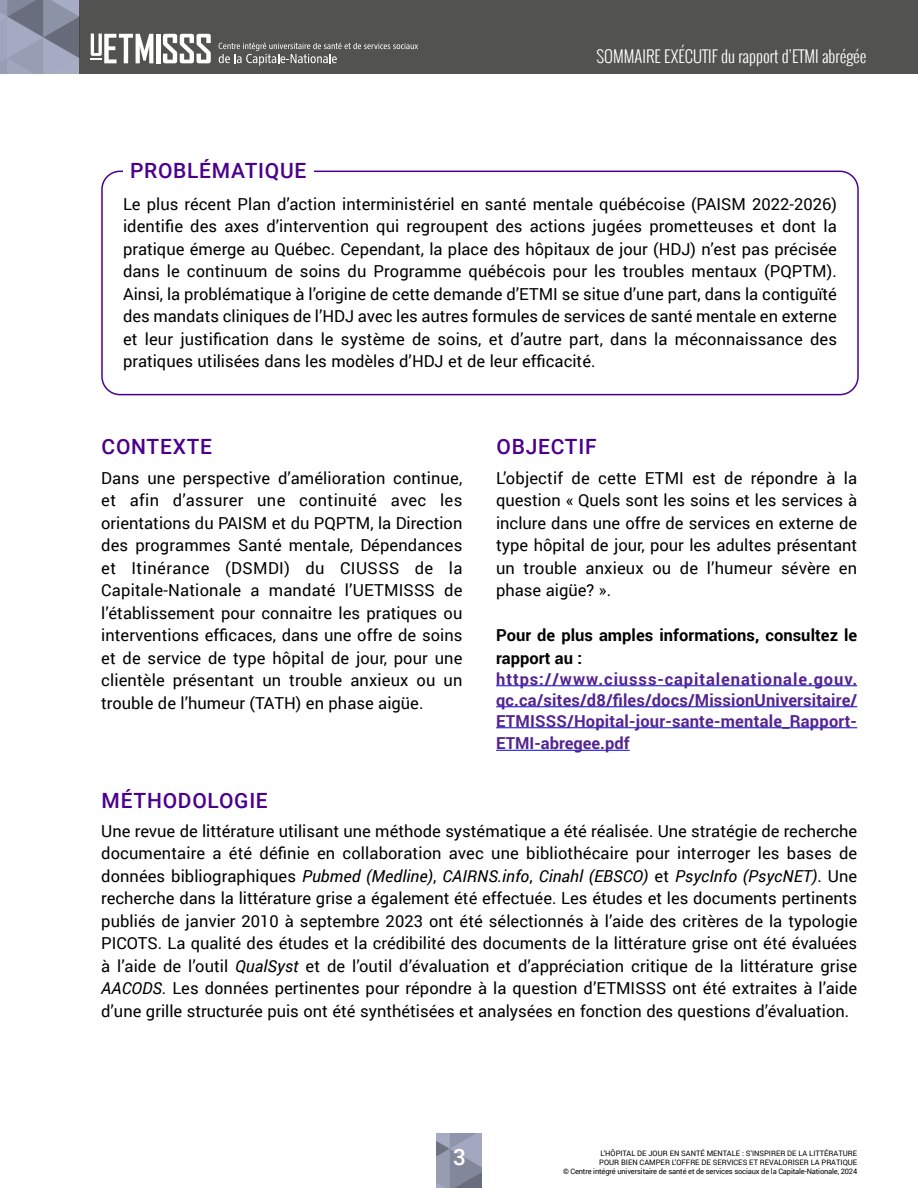
<style>
.page{position:relative;width:918px;height:1188px;background:#fff}
.page>*{position:absolute;margin:0;border:0;box-sizing:border-box;transform-origin:0 0}
.t1{font:500 22.5px "Roboto";color:#fff}
.t2{font:500 21px "Roboto";letter-spacing:.035em;color:#4b008c}
.t3{font:16.5px/22.5px "Roboto";color:#000;text-align:justify}
.t4{font:700 16.5px/21px "Roboto";letter-spacing:.01em;color:#542490;text-align:justify}
.t5{font:700 16.5px/22.5px "Roboto";letter-spacing:.005em;color:#000}
.t6{font:300 16.5px "Oswald";color:#fff}
.t7{font:7.5px/9px "Roboto";color:#000;text-align:right}
.s1{font-style:italic}
</style>
<div class="page">
<svg style="left:436px;top:1134px;width:46px;height:54px;background:#8d93a7"></svg>
<div style="left:0;top:0;width:918px;height:74px;background:#525251"></div>
<svg style="left:0;top:0;width:79px;height:74px;background:#8e94a8"></svg>
<hr style="left:156px;top:34px;width:4px;height:29px;background:#fff">
<svg style="left:163px;top:34px;width:48px;height:29px"></svg>
<svg style="left:91px;top:34px;width:62px;height:29px"></svg>
<svg style="left:219px;top:43px;width:199px;height:23px"></svg>
<div style="left:101px;top:171px;width:758px;height:224px;border:2px solid #4b008c;border-radius:18px"></div>
<div style="left:123px;top:162px;width:190px;height:25px;background:#fff"></div>
<hr style="left:496px;top:685px;width:361px;height:1px;background:#0000e9">
<hr style="left:496px;top:706px;width:361px;height:1px;background:#0000e9">
<hr style="left:496px;top:727px;width:361px;height:1px;background:#0000e9">
<hr style="left:496px;top:750px;width:134px;height:1px;background:#0000e9">
<p class="t2" style="left:130px;top:156px;width:178px">PROBLÉMATIQUE</p>
<p class="t6" style="left:597px;top:44px;width:272px">SOMMAIRE EXÉCUTIF du rapport d’ETMI abrégée</p>
<p class="t3" style="left:123px;top:192px;width:716px">Le plus récent Plan d’action interministériel en santé mentale québécoise (PAISM 2022-2026) identifie des axes d’intervention qui regroupent des actions jugées prometteuses et dont la pratique émerge au Québec. Cependant, la place des hôpitaux de jour (HDJ) n’est pas précisée dans le continuum de soins du Programme québécois pour les troubles mentaux (PQPTM).<br>Ainsi, la problématique à l’origine de cette demande d’ETMI se situe d’une part, dans la contiguïté des mandats cliniques de l’HDJ avec les autres formules de services de santé mentale en externe et leur justification dans le système de soins, et d’autre part, dans la méconnaissance des pratiques utilisées dans les modèles d’HDJ et de leur efficacité.</p>
<p class="t2" style="left:102px;top:432px;width:112px">CONTEXTE</p>
<p class="t3" style="left:101px;top:466px;width:363px">Dans une perspective d’amélioration continue, et afin d’assurer une continuité avec les orientations du PAISM et du PQPTM, la Direction des programmes Santé mentale, Dépendances et Itinérance (DSMDI) du CIUSSS de la Capitale-Nationale a mandaté l’UETMISSS de l’établissement pour connaitre les pratiques ou interventions efficaces, dans une offre de soins et de service de type hôpital de jour, pour une clientèle présentant un trouble anxieux ou un trouble de l’humeur (TATH) en phase aigüe.</p>
<p class="t2" style="left:496px;top:432px;width:102px">OBJECTIF</p>
<p class="t3" style="left:496px;top:466px;width:363px">L’objectif de cette ETMI est de répondre à la question « Quels sont les soins et les services à inclure dans une offre de services en externe de type hôpital de jour, pour les adultes présentant un trouble anxieux ou de l’humeur sévère en phase aigüe? ».</p>
<p class="t5" style="left:496px;top:623px;width:363px">Pour de plus amples informations, consultez le rapport au :</p>
<p class="t4" style="left:496px;top:668px;width:363px">https://www.ciusss-capitalenationale.gouv. qc.ca/sites/d8/files/docs/MissionUniversitaire/ ETMISSS/Hopital-jour-sante-mentale_Rapport-</p>
<p class="t4" style="left:496px;top:732px;width:135px">ETMI-abregee.pdf</p>
<p class="t2" style="left:102px;top:785px;width:168px">MÉTHODOLOGIE</p>
<p class="t3" style="left:101px;top:819px;width:758px">Une revue de littérature utilisant une méthode systématique a été réalisée. Une stratégie de recherche documentaire a été définie en collaboration avec une bibliothécaire pour interroger les bases de données bibliographiques <span class="s1">Pubmed (Medline)</span>, <span class="s1">CAIRNS.info</span>, <span class="s1">Cinahl (EBSCO)</span> et <span class="s1">PsycInfo (PsycNET)</span>. Une recherche dans la littérature grise a également été effectuée. Les études et les documents pertinents publiés de janvier 2010 à septembre 2023 ont été sélectionnés à l’aide des critères de la typologie PICOTS. La qualité des études et la crédibilité des documents de la littérature grise ont été évaluées à l’aide de l’outil <span class="s1">QualSyst</span> et de l’outil d’évaluation et d’appréciation critique de la littérature grise <span class="s1">AACODS</span>. Les données pertinentes pour répondre à la question d’ETMISSS ont été extraites à l’aide d’une grille structurée puis ont été synthétisées et analysées en fonction des questions d’évaluation.</p>
<h1 class="t1" style="left:453px;top:1141px;width:14px">3</h1>
<p class="t7" style="left:563px;top:1149px;width:296px">L’HÔPITAL DE JOUR EN SANTÉ MENTALE : S’INSPIRER DE LA LITTÉRATURE<br>POUR BIEN CAMPER L’OFFRE DE SERVICES ET REVALORISER LA PRATIQUE<br>© Centre intégré universitaire de santé et de services sociaux de la Capitale-Nationale, 2024</p>
</div>
